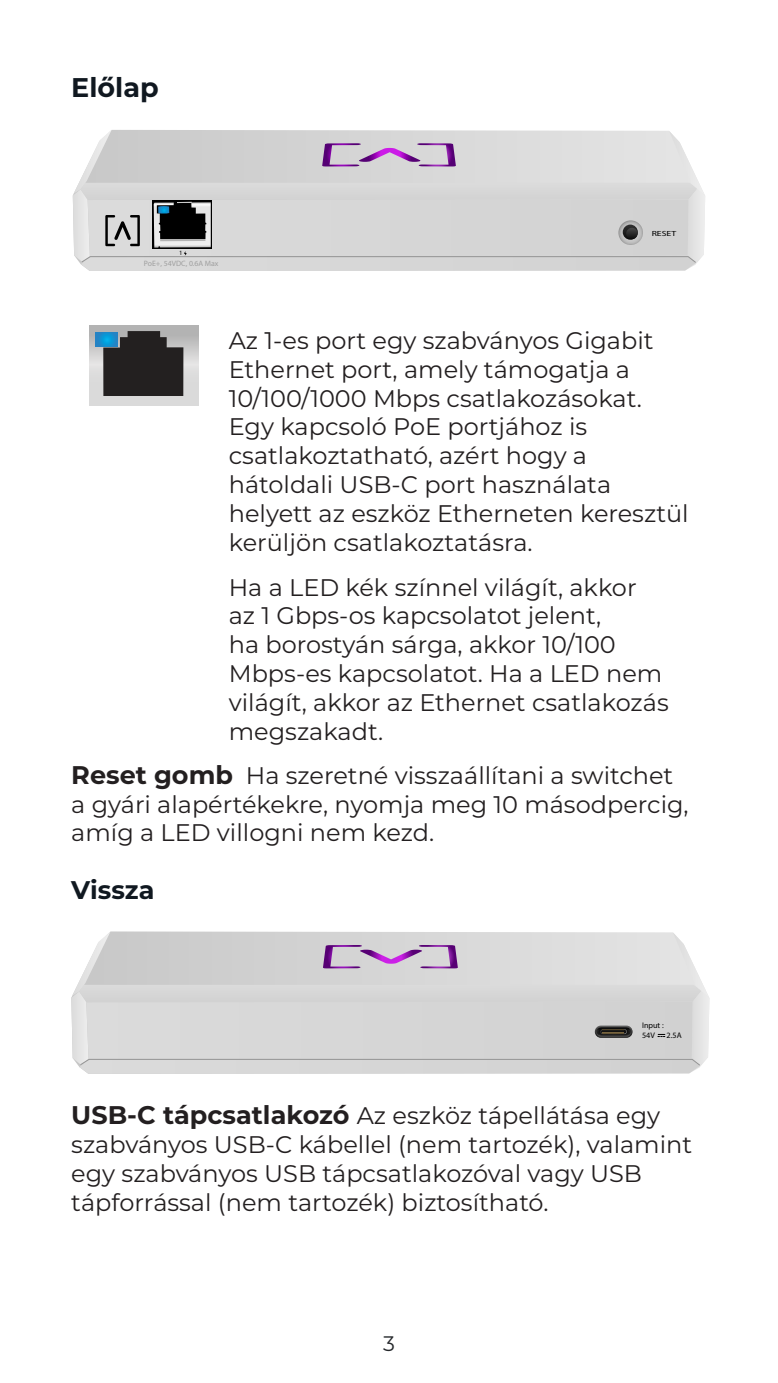
<style>
.page{position:relative;width:778px;height:1383px;background:#fff}
.page>*{position:absolute;margin:0;border:0;box-sizing:border-box;transform-origin:0 0}
.Heading_2{font:700 27px "Montserrat";color:#101820}
.Heading_2-2{font:700 25.5px "Montserrat";color:#101820}
.Body_Feature{font:24px/28.8px "Montserrat";color:#231f20}
.Callout_Description{font:24px/28.8px "Montserrat";color:#231f20}
.t1{font:21px "Montserrat";color:#24272a}
.t2{font:8.1px/9.6px "Myriad Pro";color:#000}
.t3{font:7.8px "Myriad Pro";color:#9f9f9f}
.t4{font:7.5px "Myriad Pro";color:#000;scale:1.31 1}
.t5{font:6.6px "Myriad Pro";color:#000}
.s1{font-weight:700;font-size:25.5px}
</style>
<div class="page">
<svg style="left:73px;top:130px;width:632px;height:141px;background:#d0cfd1"></svg>
<svg style="left:89px;top:326px;width:110px;height:79px;background:#cececf"></svg>
<svg style="left:103px;top:331px;width:80px;height:65px;background:#2f2d2e"></svg>
<svg style="left:96px;top:332px;width:21px;height:14px"></svg>
<svg style="left:71px;top:931px;width:638px;height:142px;background:#d6d5d6"></svg>
<p class="Heading_2" style="left:71px;top:68px;width:89px">Előlap</p>
<p class="t5" style="left:179px;top:249px;width:5px">1</p>
<p class="t3" style="left:144px;top:259px;width:76px">PoE+, 54VDC, 0.6A Max</p>
<p class="t4" style="left:651px;top:228px;width:20px">RESET</p>
<p class="Body_Feature" style="left:229px;top:325px;width:461px">Az 1-es port egy szabványos Gigabit Ethernet port, amely támogatja a 10/100/1000 Mbps csatlakozásokat.<br>Egy kapcsoló PoE portjához is csatlakoztatható, azért hogy a hátoldali USB-C port használata helyett az eszköz Etherneten keresztül kerüljön csatlakoztatásra.</p>
<p class="Body_Feature" style="left:229px;top:572px;width:441px">Ha a LED kék színnel világít, akkor az 1 Gbps-os kapcsolatot jelent,<br>ha borostyán sárga, akkor 10/100<br>Mbps-es kapcsolatot. Ha a LED nem világít, akkor az Ethernet csatlakozás megszakadt.</p>
<p class="Callout_Description" style="left:71px;top:760px;width:619px"><span class="s1">Reset gomb</span> Ha szeretné visszaállítani a switchet a gyári alapértékekre, nyomja meg 10 másodpercig, amíg a LED villogni nem kezd.</p>
<p class="Heading_2-2" style="left:71px;top:871px;width:85px">Vissza</p>
<p class="t2" style="left:642px;top:1020px;width:23px">Input :<br>54V</p>
<p class="t2" style="left:666px;top:1030px;width:16px">2.5A</p>
<p class="Callout_Description" style="left:71px;top:1100px;width:622px"><span class="s1">USB-C tápcsatlakozó</span> Az eszköz tápellátása egy szabványos USB-C kábellel (nem tartozék), valamint egy szabványos USB tápcsatlakozóval vagy USB tápforrással (nem tartozék) biztosítható.</p>
<p class="t1" style="left:383px;top:1328px;width:13px">3</p>
</div>
